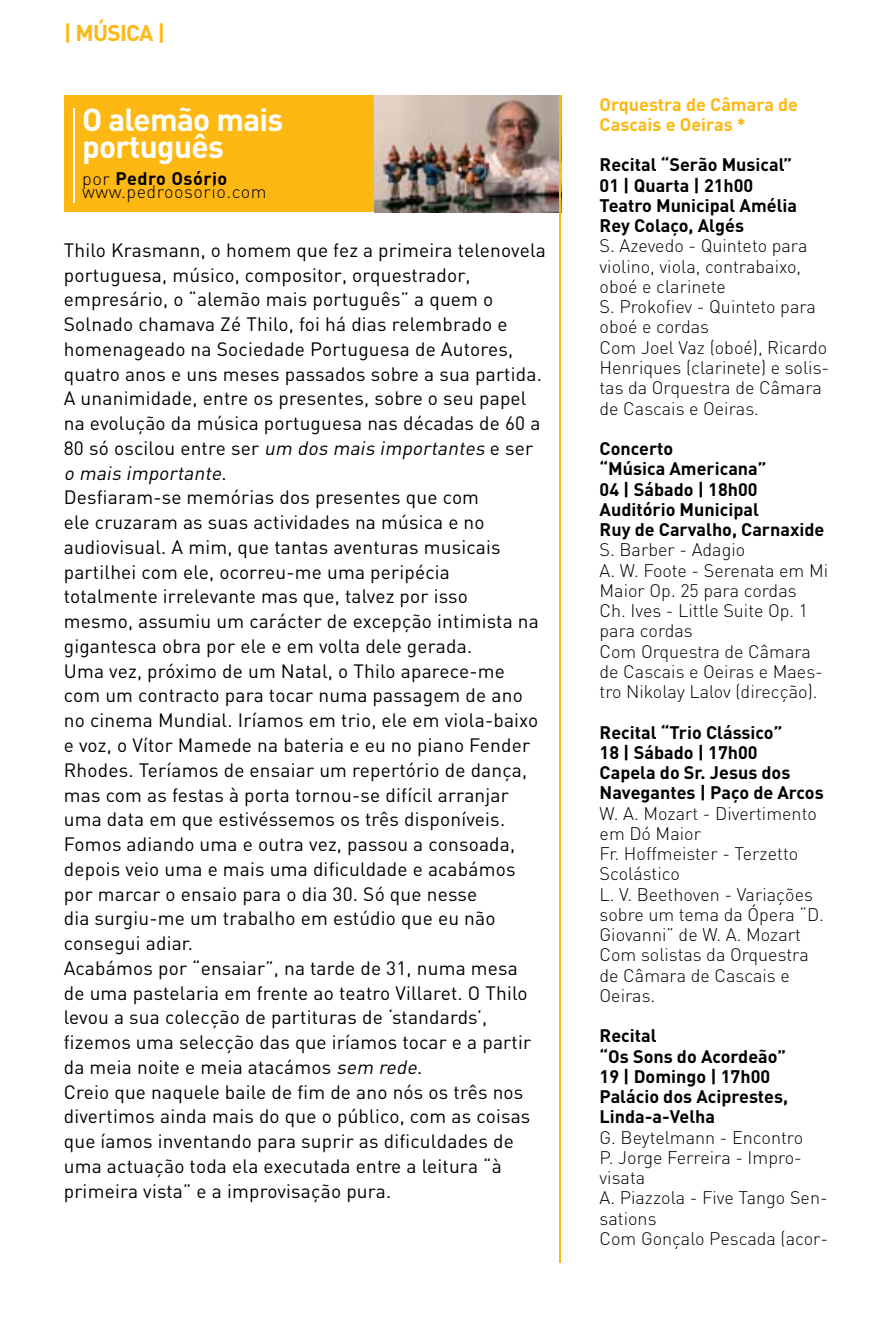
<style>
.page{position:relative;width:893px;height:1327px;background:#fff}
.page>*{position:absolute;margin:0;border:0;box-sizing:border-box;transform-origin:0 0}
.t1{font:700 31.5px/27px "DIN";letter-spacing:-.02em;color:#fff}
.t2{font:700 22.5px "DIN";letter-spacing:-.03em;color:#fdb813}
.t3{font:19.12px/24.8px "DIN";letter-spacing:.01em;color:#000}
.t4{font:300 18px/20.2px "DIN";color:#000}
.t5{font:700 18px/20.2px "DIN";color:#000}
.t6{font:700 18px/20.2px "DIN";color:#fdb813}
.t7{font:300 18px/13.5px "DIN";letter-spacing:.03em;color:#000}
.s1{font-weight:700}
.s2{font-style:italic}
</style>
<div class="page">
<div style="left:64px;top:96px;width:497px;height:116px;background:#fdb813"></div>
<img style="left:375px;top:96px;width:184px;height:116px">
<hr style="left:73px;top:108px;width:2px;height:95px;background:#fff">
<hr style="left:559px;top:96px;width:2px;height:1167px;background:#fdb813">
<p class="t2" style="left:64px;top:18px;width:103px">| MÚSICA |</p>
<h1 class="t1" style="left:82px;top:104px;width:203px">O alemão mais português</h1>
<p class="t7" style="left:82px;top:171px;width:186px">por <span class="s1">Pedro Osório </span>www.pedroosorio.com</p>
<p class="t3" style="left:64px;top:237px;width:484px">Thilo Krasmann, o homem que fez a primeira telenovela portuguesa, músico, compositor, orquestrador, empresário, o “alemão mais português” a quem o Solnado chamava Zé Thilo, foi há dias relembrado e homenageado na Sociedade Portuguesa de Autores, quatro anos e uns meses passados sobre a sua partida.<br>A unanimidade, entre os presentes, sobre o seu papel na evolução da música portuguesa nas décadas de 60 a 80 só oscilou entre ser <span class="s2">um dos mais importantes</span> e ser <span class="s2">o mais importante</span>.<br>Desfiaram-se memórias dos presentes que com<br>ele cruzaram as suas actividades na música e no audiovisual. A mim, que tantas aventuras musicais partilhei com ele, ocorreu-me uma peripécia totalmente irrelevante mas que, talvez por isso<br>mesmo, assumiu um carácter de excepção intimista na gigantesca obra por ele e em volta dele gerada.<br>Uma vez, próximo de um Natal, o Thilo aparece-me com um contracto para tocar numa passagem de ano no cinema Mundial. Iríamos em trio, ele em viola-baixo e voz, o Vítor Mamede na bateria e eu no piano Fender Rhodes. Teríamos de ensaiar um repertório de dança, mas com as festas à porta tornou-se difícil arranjar uma data em que estivéssemos os três disponíveis.<br>Fomos adiando uma e outra vez, passou a consoada, depois veio uma e mais uma dificuldade e acabámos por marcar o ensaio para o dia 30. Só que nesse<br>dia surgiu-me um trabalho em estúdio que eu não consegui adiar.<br>Acabámos por “ensaiar”, na tarde de 31, numa mesa<br>de uma pastelaria em frente ao teatro Villaret. O Thilo levou a sua colecção de partituras de ‘standards’, fizemos uma selecção das que iríamos tocar e a partir da meia noite e meia atacámos <span class="s2">sem rede</span>.<br>Creio que naquele baile de fim de ano nós os três nos divertimos ainda mais do que o público, com as coisas que íamos inventando para suprir as dificuldades de uma actuação toda ela executada entre a leitura “à primeira vista” e a improvisação pura.</p>
<p class="t6" style="left:600px;top:93px;width:200px">Orquestra de Câmara de<br>Cascais e Oeiras *</p>
<p class="t5" style="left:600px;top:154px;width:199px">Recital “Serão Musical”<br>01 | Quarta | 21h00<br>Teatro Municipal Amélia<br>Rey Colaço, Algés</p>
<p class="t4" style="left:600px;top:236px;width:231px">S. Azevedo - Quinteto para violino, viola, contrabaixo, oboé e clarinete<br>S. Prokofiev - Quinteto para oboé e cordas<br>Com Joel Vaz (oboé), Ricardo<br>Henriques (clarinete) e solis&shy;tas da Orquestra de Câmara de Cascais e Oeiras.</p>
<p class="t5" style="left:600px;top:437px;width:226px">Concerto<br>“Música Americana”<br>04 | Sábado | 18h00<br>Auditório Municipal<br>Ruy de Carvalho, Carnaxide</p>
<p class="t4" style="left:600px;top:539px;width:230px">S. Barber - Adagio<br>A. W. Foote - Serenata em Mi<br>Maior Op. 25 para cordas<br>Ch. Ives - Little Suite Op. 1 para cordas<br>Com Orquestra de Câmara de Cascais e Oeiras e Maes&shy;tro Nikolay Lalov (direcção).</p>
<p class="t5" style="left:600px;top:721px;width:226px">Recital “Trio Clássico”<br>18 | Sábado | 17h00<br>Capela do Sr. Jesus dos<br>Navegantes | Paço de Arcos</p>
<p class="t4" style="left:600px;top:803px;width:226px">W. A. Mozart - Divertimento em Dó Maior<br>Fr. Hoffmeister - Terzetto<br>Scolástico<br>L. V. Beethoven - Variações sobre um tema da Ópera “D.<br>Giovanni” de W. A. Mozart<br>Com solistas da Orquestra de Câmara de Cascais e<br>Oeiras.</p>
<p class="t5" style="left:600px;top:1025px;width:190px">Recital<br>“Os Sons do Acordeão”<br>19 | Domingo | 17h00<br>Palácio dos Aciprestes,<br>Linda-a-Velha</p>
<p class="t4" style="left:600px;top:1127px;width:230px">G. Beytelmann - Encontro<br>P. Jorge Ferreira - Impro&shy;visata<br>A. Piazzola - Five Tango Sen&shy;sations<br>Com Gonçalo Pescada (acor-</p>
</div>
